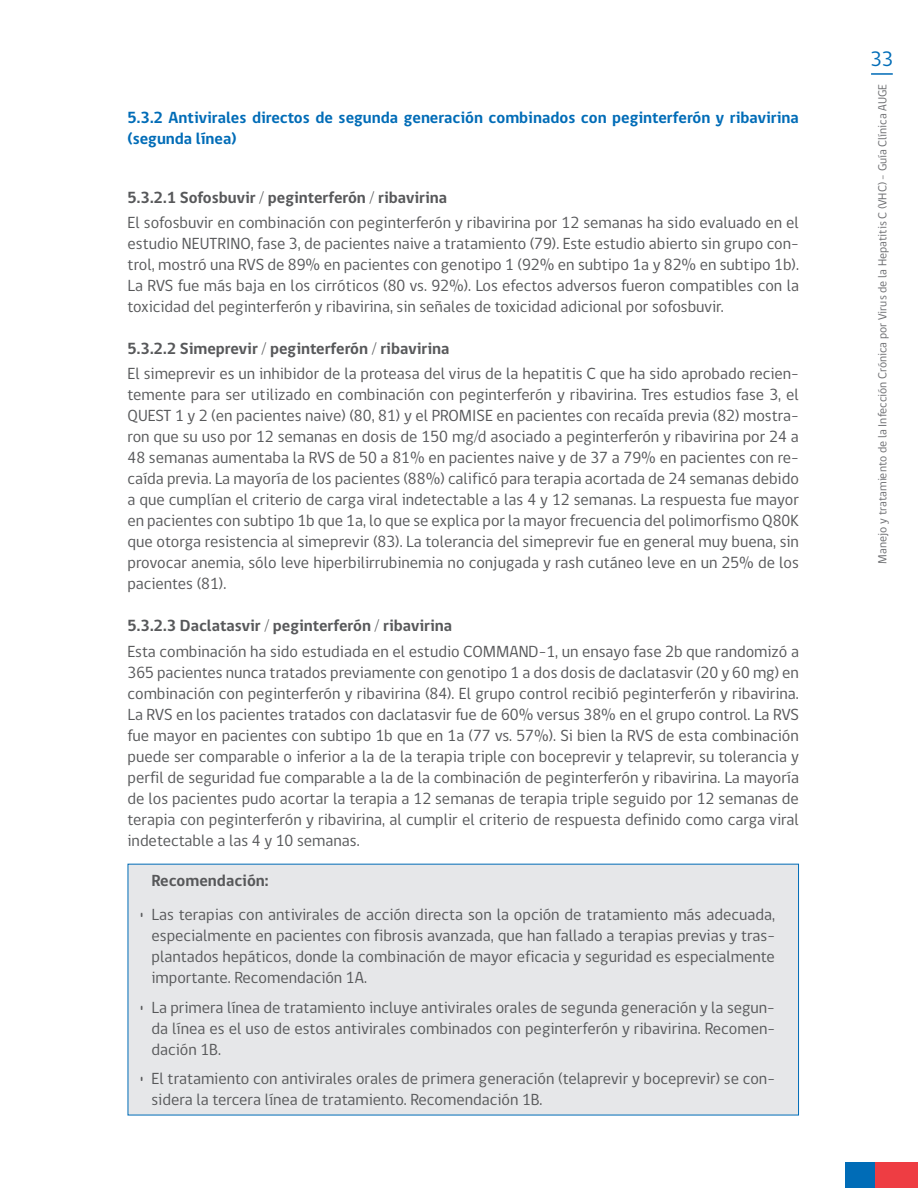
<style>
.page{position:relative;width:918px;height:1188px;background:#fff}
.page>*{position:absolute;margin:0;border:0;box-sizing:border-box;transform-origin:0 0}
.t1{font:21.3px "gob CL";color:#006cb7}
.TEXTO_GENERAL{font:16.5px/21px "gob CL";color:#57585a;text-align:justify}
.Bold_titulo{font:700 16.5px "gob CL";color:#57585a}
.SUB_SUBTITULO_AZUL{font:700 16.5px/21px "gob CL";color:#006cb7}
.t2{font:12px "gob CL";color:#6c6d70}
</style>
<div class="page">
<hr style="left:871px;top:73px;width:22px;height:2px;background:#006cb7">
<div style="left:845px;top:1162px;width:30px;height:26px;background:#006cb7"></div>
<div style="left:875px;top:1162px;width:43px;height:26px;background:#ee3d43"></div>
<div style="left:128px;top:864px;width:671px;height:251px;background:#e6e7e9"></div>
<p class="SUB_SUBTITULO_AZUL" style="left:128px;top:107px;width:673px">5.3.2 Antivirales directos de segunda generación combinados con peginterferón y ribavirina (segunda línea)</p>
<p class="Bold_titulo" style="left:128px;top:186px;width:321px">5.3.2.1 Sofosbuvir / peginterferón / ribavirina</p>
<p class="TEXTO_GENERAL" style="left:128px;top:213px;width:673px">El sofosbuvir en combinación con peginterferón y ribavirina por 12 semanas ha sido evaluado en el estudio NEUTRINO, fase 3, de pacientes naive a tratamiento (79). Este estudio abierto sin grupo con&shy;trol, mostró una RVS de 89% en pacientes con genotipo 1 (92% en subtipo 1a y 82% en subtipo 1b).<br>La RVS fue más baja en los cirróticos (80 vs. 92%). Los efectos adversos fueron compatibles con la toxicidad del peginterferón y ribavirina, sin señales de toxicidad adicional por sofosbuvir.</p>
<p class="Bold_titulo" style="left:128px;top:337px;width:323px">5.3.2.2 Simeprevir / peginterferón / ribavirina</p>
<p class="TEXTO_GENERAL" style="left:128px;top:364px;width:673px">El simeprevir es un inhibidor de la proteasa del virus de la hepatitis C que ha sido aprobado recien&shy;temente para ser utilizado en combinación con peginterferón y ribavirina. Tres estudios fase 3, el QUEST 1 y 2 (en pacientes naive) (80, 81) y el PROMISE en pacientes con recaída previa (82) mostra&shy;ron que su uso por 12 semanas en dosis de 150 mg/d asociado a peginterferón y ribavirina por 24 a 48 semanas aumentaba la RVS de 50 a 81% en pacientes naive y de 37 a 79% en pacientes con re&shy;caída previa. La mayoría de los pacientes (88%) calificó para terapia acortada de 24 semanas debido a que cumplían el criterio de carga viral indetectable a las 4 y 12 semanas. La respuesta fue mayor en pacientes con subtipo 1b que 1a, lo que se explica por la mayor frecuencia del polimorfismo Q80K que otorga resistencia al simeprevir (83). La tolerancia del simeprevir fue en general muy buena, sin provocar anemia, sólo leve hiperbilirrubinemia no conjugada y rash cutáneo leve en un 25% de los pacientes (81).</p>
<p class="Bold_titulo" style="left:128px;top:615px;width:326px">5.3.2.3 Daclatasvir / peginterferón / ribavirina</p>
<p class="TEXTO_GENERAL" style="left:128px;top:641px;width:673px">Esta combinación ha sido estudiada en el estudio COMMAND-1, un ensayo fase 2b que randomizó a 365 pacientes nunca tratados previamente con genotipo 1 a dos dosis de daclatasvir (20 y 60 mg) en combinación con peginterferón y ribavirina (84). El grupo control recibió peginterferón y ribavirina.<br>La RVS en los pacientes tratados con daclatasvir fue de 60% versus 38% en el grupo control. La RVS fue mayor en pacientes con subtipo 1b que en 1a (77 vs. 57%). Si bien la RVS de esta combinación puede ser comparable o inferior a la de la terapia triple con boceprevir y telaprevir, su tolerancia y perfil de seguridad fue comparable a la de la combinación de peginterferón y ribavirina. La mayoría de los pacientes pudo acortar la terapia a 12 semanas de terapia triple seguido por 12 semanas de terapia con peginterferón y ribavirina, al cumplir el criterio de respuesta definido como carga viral indetectable a las 4 y 10 semanas.</p>
<p class="Bold_titulo" style="left:152px;top:870px;width:119px">Recomendación:</p>
<p class="TEXTO_GENERAL" style="left:152px;top:905px;width:625px;text-indent:-13px">• Las terapias con antivirales de acción directa son la opción de tratamiento más adecuada, especialmente en pacientes con fibrosis avanzada, que han fallado a terapias previas y tras&shy;plantados hepáticos, donde la combinación de mayor eficacia y seguridad es especialmente importante. Recomendación 1A.</p>
<p class="TEXTO_GENERAL" style="left:152px;top:997px;width:625px;text-indent:-13px">• La primera línea de tratamiento incluye antivirales orales de segunda generación y la segun&shy;da línea es el uso de estos antivirales combinados con peginterferón y ribavirina. Recomen&shy;dación 1B.</p>
<p class="TEXTO_GENERAL" style="left:152px;top:1069px;width:625px;text-indent:-13px">• El tratamiento con antivirales orales de primera generación (telaprevir y boceprevir) se con&shy;sidera la tercera línea de tratamiento. Recomendación 1B.</p>
<p class="t1" style="left:870px;top:44px;width:24px">33</p>
<p class="t2" style="left:874px;top:564px;width:481px;rotate:-90deg">Manejo y tratamiento de la Infección Crónica por Virus de la Hepatitis C (VHC) - Guía Clínica AUGE</p>
</div>
